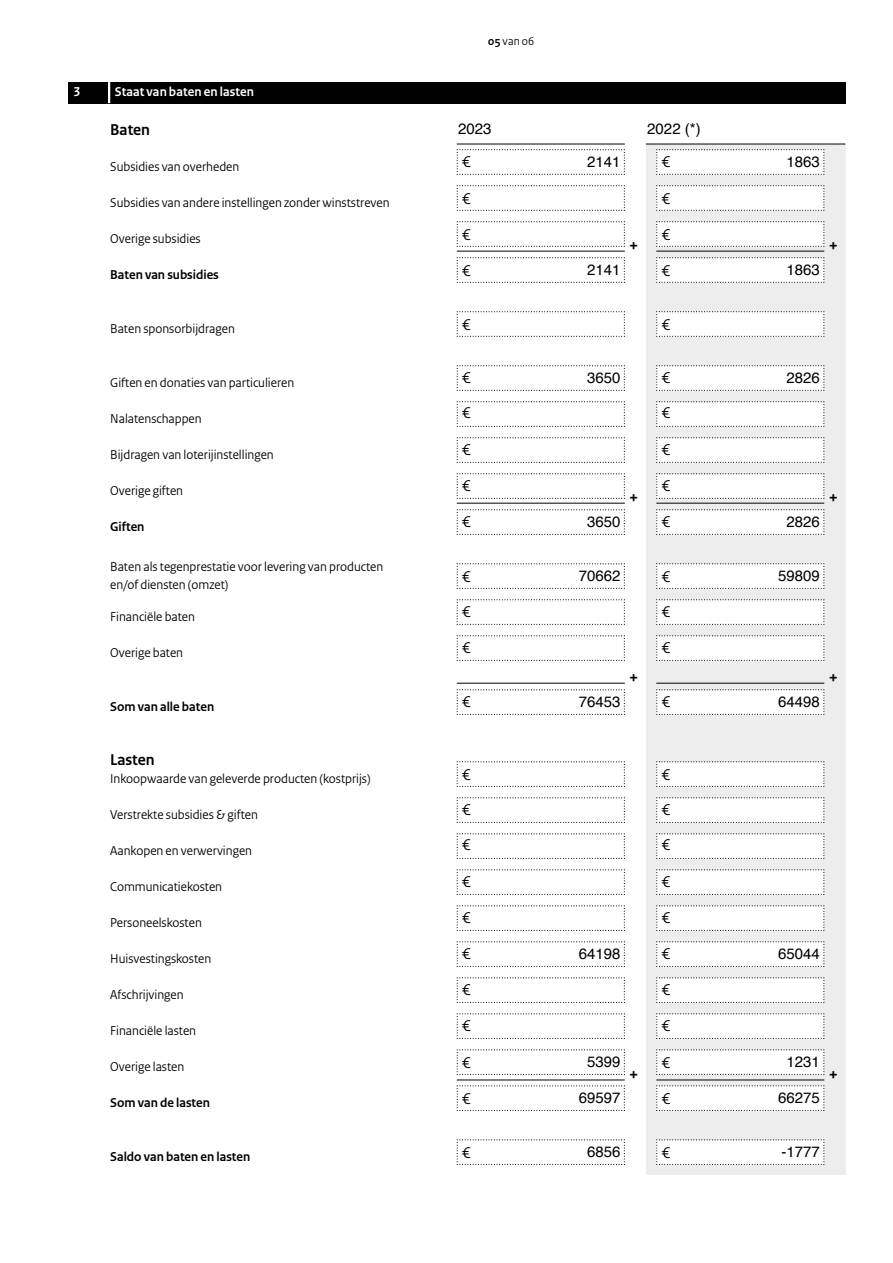
<style>
.page{position:relative;width:893px;height:1263px;background:#fff}
.page>*{position:absolute;margin:0;border:0;box-sizing:border-box;transform-origin:0 0}
.t1{font:700 18px "Rijksoverheid Sans Heading";color:#000}
.t2{font:16.5px/36px "Rijksoverheid Sans Heading";color:#000}
.t3{font:700 16.5px "Rijksoverheid Sans Heading";color:#000}
.t4{font:15px "Helvetica";color:#000}
.t5{font:13.5px/18px "Rijksoverheid Sans Heading";color:#000}
.t6{font:700 13.5px "Rijksoverheid Sans Heading";color:#000}
.t7{font:700 13.5px "Rijksoverheid Sans Heading";letter-spacing:.01em;color:#fff}
.t8{font:12px "Rijksoverheid Sans Heading";color:#000}
.s1{font-weight:700}
</style>
<div class="page">
<div style="left:646px;top:144px;width:199px;height:1031px;background:#ededee"></div>
<svg style="left:456px;top:563px;width:169px;height:26px"></svg>
<svg style="left:656px;top:563px;width:169px;height:26px"></svg>
<svg style="left:456px;top:149px;width:169px;height:26px"></svg>
<svg style="left:656px;top:149px;width:169px;height:26px"></svg>
<svg style="left:456px;top:185px;width:169px;height:26px"></svg>
<svg style="left:656px;top:185px;width:169px;height:26px"></svg>
<svg style="left:456px;top:221px;width:169px;height:26px"></svg>
<svg style="left:656px;top:221px;width:169px;height:26px"></svg>
<svg style="left:456px;top:257px;width:169px;height:26px"></svg>
<svg style="left:656px;top:257px;width:169px;height:26px"></svg>
<svg style="left:456px;top:311px;width:169px;height:26px"></svg>
<svg style="left:656px;top:311px;width:169px;height:26px"></svg>
<svg style="left:456px;top:365px;width:169px;height:26px"></svg>
<svg style="left:656px;top:365px;width:169px;height:26px"></svg>
<svg style="left:456px;top:401px;width:169px;height:26px"></svg>
<svg style="left:656px;top:401px;width:169px;height:26px"></svg>
<svg style="left:456px;top:437px;width:169px;height:26px"></svg>
<svg style="left:656px;top:437px;width:169px;height:26px"></svg>
<svg style="left:456px;top:473px;width:169px;height:26px"></svg>
<svg style="left:656px;top:473px;width:169px;height:26px"></svg>
<svg style="left:456px;top:509px;width:169px;height:26px"></svg>
<svg style="left:656px;top:509px;width:169px;height:26px"></svg>
<svg style="left:456px;top:599px;width:169px;height:26px"></svg>
<svg style="left:656px;top:599px;width:169px;height:26px"></svg>
<svg style="left:456px;top:635px;width:169px;height:26px"></svg>
<svg style="left:656px;top:635px;width:169px;height:26px"></svg>
<svg style="left:456px;top:689px;width:169px;height:26px"></svg>
<svg style="left:656px;top:689px;width:169px;height:26px"></svg>
<svg style="left:456px;top:761px;width:169px;height:26px"></svg>
<svg style="left:656px;top:761px;width:169px;height:26px"></svg>
<svg style="left:456px;top:797px;width:169px;height:26px"></svg>
<svg style="left:656px;top:797px;width:169px;height:26px"></svg>
<svg style="left:456px;top:833px;width:169px;height:26px"></svg>
<svg style="left:656px;top:833px;width:169px;height:26px"></svg>
<svg style="left:456px;top:869px;width:169px;height:26px"></svg>
<svg style="left:656px;top:869px;width:169px;height:26px"></svg>
<svg style="left:456px;top:905px;width:169px;height:26px"></svg>
<svg style="left:656px;top:905px;width:169px;height:26px"></svg>
<svg style="left:456px;top:941px;width:169px;height:26px"></svg>
<svg style="left:656px;top:941px;width:169px;height:26px"></svg>
<svg style="left:456px;top:977px;width:169px;height:26px"></svg>
<svg style="left:656px;top:977px;width:169px;height:26px"></svg>
<svg style="left:456px;top:1013px;width:169px;height:26px"></svg>
<svg style="left:656px;top:1013px;width:169px;height:26px"></svg>
<svg style="left:456px;top:1049px;width:169px;height:26px"></svg>
<svg style="left:656px;top:1049px;width:169px;height:26px"></svg>
<svg style="left:456px;top:1085px;width:169px;height:26px"></svg>
<svg style="left:656px;top:1085px;width:169px;height:26px"></svg>
<svg style="left:456px;top:1139px;width:169px;height:26px"></svg>
<svg style="left:656px;top:1139px;width:169px;height:26px"></svg>
<div style="left:68px;top:82px;width:777px;height:21px;background:#000"></div>
<hr style="left:108px;top:82px;width:2px;height:21px;background:#fff">
<hr style="left:457px;top:503px;width:168px;height:1px;background:#000">
<hr style="left:457px;top:251px;width:168px;height:1px;background:#000">
<hr style="left:656px;top:503px;width:168px;height:1px;background:#000">
<hr style="left:656px;top:251px;width:168px;height:1px;background:#000">
<hr style="left:457px;top:144px;width:168px;height:1px;background:#000">
<hr style="left:646px;top:144px;width:199px;height:1px;background:#000">
<hr style="left:457px;top:683px;width:168px;height:1px;background:#000">
<hr style="left:656px;top:683px;width:168px;height:1px;background:#000">
<hr style="left:457px;top:1080px;width:168px;height:1px;background:#000">
<hr style="left:656px;top:1080px;width:168px;height:1px;background:#000">
<p class="t7" style="left:74px;top:84px;width:8px">3</p>
<p class="t7" style="left:115px;top:87px;width:141px">Staat van baten en lasten</p>
<p class="t3" style="left:110px;top:123px;width:41px">Baten</p>
<p class="t5" style="left:110px;top:159px;width:131px">Subsidies van overheden</p>
<p class="t5" style="left:110px;top:195px;width:281px">Subsidies van andere instellingen zonder winststreven</p>
<p class="t5" style="left:110px;top:231px;width:92px">Overige subsidies</p>
<p class="t6" style="left:110px;top:270px;width:110px">Baten van subsidies</p>
<p class="t5" style="left:110px;top:321px;width:126px">Baten sponsorbijdragen</p>
<p class="t5" style="left:110px;top:375px;width:186px">Giften en donaties van particulieren</p>
<p class="t5" style="left:110px;top:411px;width:93px">Nalatenschappen</p>
<p class="t5" style="left:110px;top:447px;width:165px">Bijdragen van loterijinstellingen</p>
<p class="t5" style="left:110px;top:483px;width:74px">Overige giften</p>
<p class="t6" style="left:110px;top:522px;width:36px">Giften</p>
<p class="t5" style="left:110px;top:558px;width:275px">Baten als tegenprestatie voor levering van producten en/of diensten (omzet)</p>
<p class="t5" style="left:110px;top:609px;width:86px">Financiële baten</p>
<p class="t5" style="left:110px;top:645px;width:74px">Overige baten</p>
<p class="t8" style="left:488px;top:37px;width:48px"><span class="s1">05</span> van 06</p>
<p class="t4" style="left:458px;top:123px;width:35px">2023</p>
<p class="t4" style="left:647px;top:123px;width:55px">2022 (*)</p>
<p class="t4" style="left:587px;top:156px;width:35px">2141</p>
<p class="t4" style="left:787px;top:156px;width:35px">1863</p>
<p class="t2" style="left:462px;top:143px;width:10px">€</p>
<p class="t2" style="left:662px;top:143px;width:10px">€</p>
<p class="t2" style="left:462px;top:180px;width:10px;text-align:justify">€ € €</p>
<p class="t2" style="left:662px;top:180px;width:10px;text-align:justify">€ € €</p>
<h1 class="t1" style="left:629px;top:239px;width:11px">+</h1>
<p class="t4" style="left:587px;top:264px;width:35px">2141</p>
<p class="t4" style="left:787px;top:264px;width:35px">1863</p>
<h1 class="t1" style="left:829px;top:239px;width:11px">+</h1>
<p class="t2" style="left:462px;top:306px;width:10px">€</p>
<p class="t2" style="left:662px;top:306px;width:10px">€</p>
<p class="t2" style="left:462px;top:359px;width:10px">€</p>
<p class="t2" style="left:662px;top:359px;width:10px">€</p>
<p class="t4" style="left:587px;top:372px;width:35px">3650</p>
<p class="t4" style="left:787px;top:372px;width:35px">2826</p>
<p class="t2" style="left:462px;top:394px;width:10px">€</p>
<p class="t2" style="left:662px;top:394px;width:10px">€</p>
<p class="t2" style="left:462px;top:431px;width:10px">€ €</p>
<p class="t2" style="left:662px;top:431px;width:10px">€ €</p>
<p class="t2" style="left:462px;top:503px;width:10px">€</p>
<h1 class="t1" style="left:629px;top:491px;width:11px">+</h1>
<p class="t2" style="left:662px;top:503px;width:10px">€</p>
<p class="t4" style="left:587px;top:516px;width:35px">3650</p>
<p class="t4" style="left:787px;top:516px;width:35px">2826</p>
<h1 class="t1" style="left:829px;top:491px;width:11px">+</h1>
<p class="t4" style="left:579px;top:570px;width:43px">70662</p>
<p class="t4" style="left:778px;top:570px;width:43px">59809</p>
<p class="t2" style="left:462px;top:558px;width:10px">€</p>
<p class="t2" style="left:662px;top:558px;width:10px">€</p>
<p class="t2" style="left:462px;top:593px;width:10px">€ €</p>
<p class="t2" style="left:662px;top:593px;width:10px">€ €</p>
<h1 class="t1" style="left:629px;top:671px;width:11px">+</h1>
<h1 class="t1" style="left:829px;top:671px;width:11px">+</h1>
<p class="t6" style="left:110px;top:702px;width:105px">Som van alle baten</p>
<p class="t2" style="left:462px;top:683px;width:10px">€</p>
<p class="t2" style="left:662px;top:683px;width:10px">€</p>
<p class="t4" style="left:579px;top:696px;width:43px">76453</p>
<p class="t4" style="left:778px;top:696px;width:43px">64498</p>
<p class="t3" style="left:110px;top:753px;width:46px">Lasten</p>
<p class="t5" style="left:110px;top:771px;width:262px">Inkoopwaarde van geleverde producten (kostprijs)</p>
<p class="t2" style="left:462px;top:756px;width:10px">€</p>
<p class="t2" style="left:662px;top:756px;width:10px">€</p>
<p class="t5" style="left:110px;top:807px;width:149px">Verstrekte subsidies &amp; giften</p>
<p class="t5" style="left:110px;top:843px;width:143px">Aankopen en verwervingen</p>
<p class="t5" style="left:110px;top:879px;width:113px">Communicatiekosten</p>
<p class="t5" style="left:110px;top:915px;width:93px">Personeelskosten</p>
<p class="t5" style="left:110px;top:951px;width:103px">Huisvestingskosten</p>
<p class="t5" style="left:110px;top:987px;width:75px">Afschrijvingen</p>
<p class="t5" style="left:110px;top:1023px;width:87px">Financiële lasten</p>
<p class="t5" style="left:110px;top:1059px;width:76px">Overige lasten</p>
<p class="t2" style="left:462px;top:791px;width:10px">€</p>
<p class="t2" style="left:662px;top:791px;width:10px">€</p>
<p class="t2" style="left:462px;top:826px;width:10px">€</p>
<p class="t2" style="left:662px;top:826px;width:10px">€</p>
<p class="t2" style="left:462px;top:863px;width:10px">€</p>
<p class="t2" style="left:662px;top:863px;width:10px">€</p>
<p class="t2" style="left:462px;top:899px;width:10px">€</p>
<p class="t2" style="left:662px;top:899px;width:10px">€</p>
<p class="t2" style="left:462px;top:935px;width:10px">€</p>
<p class="t2" style="left:662px;top:935px;width:10px">€</p>
<p class="t2" style="left:462px;top:971px;width:10px">€</p>
<p class="t2" style="left:662px;top:971px;width:10px">€</p>
<p class="t2" style="left:462px;top:1007px;width:10px">€</p>
<p class="t2" style="left:662px;top:1007px;width:10px">€</p>
<p class="t4" style="left:579px;top:948px;width:43px">64198</p>
<p class="t4" style="left:778px;top:948px;width:43px">65044</p>
<p class="t4" style="left:587px;top:1056px;width:35px">5399</p>
<p class="t4" style="left:787px;top:1056px;width:35px">1231</p>
<p class="t4" style="left:579px;top:1092px;width:43px">69597</p>
<p class="t4" style="left:778px;top:1092px;width:43px">66275</p>
<p class="t2" style="left:462px;top:1044px;width:10px">€</p>
<p class="t2" style="left:662px;top:1044px;width:10px">€</p>
<p class="t2" style="left:462px;top:1080px;width:10px">€</p>
<p class="t2" style="left:662px;top:1080px;width:10px">€</p>
<h1 class="t1" style="left:629px;top:1067px;width:11px">+</h1>
<h1 class="t1" style="left:829px;top:1067px;width:11px">+</h1>
<p class="t6" style="left:110px;top:1098px;width:101px">Som van de lasten</p>
<p class="t4" style="left:587px;top:1146px;width:35px">6856</p>
<p class="t4" style="left:782px;top:1146px;width:40px">-1777</p>
<p class="t6" style="left:110px;top:1152px;width:142px">Saldo van baten en lasten</p>
<p class="t2" style="left:462px;top:1134px;width:10px">€</p>
<p class="t2" style="left:662px;top:1134px;width:10px">€</p>
</div>
